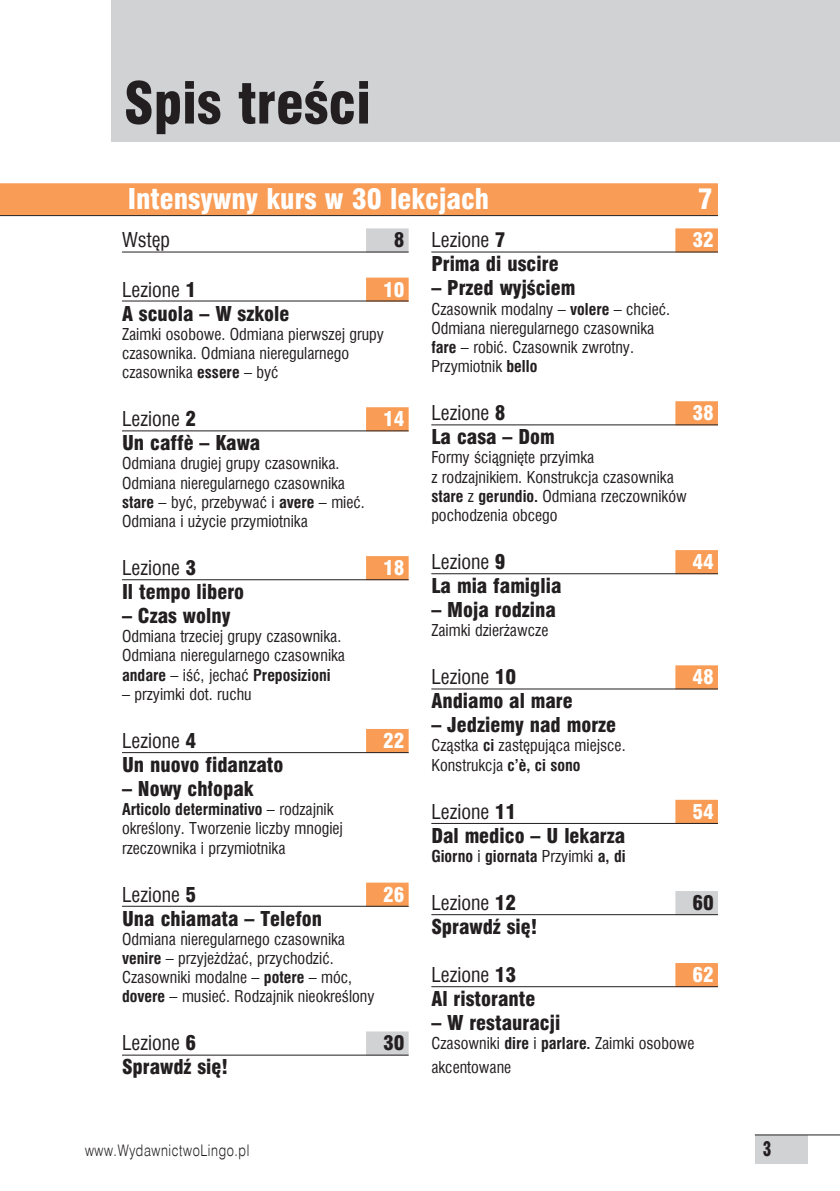
<style>
.page{position:relative;width:840px;height:1191px;background:#fff}
.page>*{position:absolute;margin:0;border:0;box-sizing:border-box;transform-origin:0 0}
.t1{font:56px "Swis 721 Blk Cn EU";color:#231f20}
.t2{font:28px "Swis 721 Blk Cn EU";color:#fff}
.t3{font:20px "Swis 721 Blk Cn EU";color:#231f20}
.t4{font:20px "Swis 721 Cn EU";color:#231f20}
.t5{font:20px "Swis 721 Blk Cn EU";color:#fff}
.t6{font:20px "Swis 721 Blk Cn EU";color:#231f20;scale:.8 1}
.t7{font:16px/19.2px "Swis 721 Cn EU";color:#231f20}
.t8{font:700 16px "Swis 721 Cn EU";color:#231f20}
.t9{font:16px "Swis 721 Lt EU";letter-spacing:.05em;color:#231f20;scale:.8 1}
.s1{font-family:"Swis 721 Blk Cn EU"}
.s2{font-weight:700}
.s3{font-weight:400}
</style>
<div class="page">
<div style="left:754px;top:1134px;width:53px;height:29px;background:#d1d2d4"></div>
<hr style="left:754px;top:1134px;width:85px;height:1px;background:#231f20">
<div style="left:366px;top:228px;width:42px;height:24px;background:#d1d2d4"></div>
<hr style="left:122px;top:252px;width:286px;height:1px;background:#231f20">
<div style="left:366px;top:278px;width:42px;height:24px;background:#f89c56"></div>
<hr style="left:122px;top:301px;width:286px;height:1px;background:#231f20">
<div style="left:366px;top:407px;width:42px;height:24px;background:#f89c56"></div>
<hr style="left:122px;top:430px;width:286px;height:1px;background:#231f20">
<div style="left:366px;top:556px;width:42px;height:24px;background:#f89c56"></div>
<hr style="left:122px;top:579px;width:286px;height:1px;background:#231f20">
<div style="left:366px;top:729px;width:42px;height:24px;background:#f89c56"></div>
<hr style="left:122px;top:752px;width:286px;height:1px;background:#231f20">
<div style="left:366px;top:882px;width:42px;height:24px;background:#f89c56"></div>
<hr style="left:122px;top:906px;width:286px;height:1px;background:#231f20">
<div style="left:366px;top:1031px;width:42px;height:24px;background:#d1d2d4"></div>
<hr style="left:122px;top:1054px;width:286px;height:1px;background:#231f20">
<div style="left:675px;top:228px;width:42px;height:24px;background:#f89c56"></div>
<hr style="left:431px;top:252px;width:286px;height:1px;background:#231f20">
<div style="left:675px;top:401px;width:42px;height:24px;background:#f89c56"></div>
<hr style="left:431px;top:424px;width:286px;height:1px;background:#231f20">
<div style="left:675px;top:550px;width:42px;height:24px;background:#f89c56"></div>
<hr style="left:431px;top:573px;width:286px;height:1px;background:#231f20">
<div style="left:675px;top:665px;width:42px;height:24px;background:#f89c56"></div>
<hr style="left:431px;top:688px;width:286px;height:1px;background:#231f20">
<div style="left:675px;top:800px;width:42px;height:24px;background:#f89c56"></div>
<hr style="left:431px;top:823px;width:286px;height:1px;background:#231f20">
<div style="left:675px;top:891px;width:42px;height:24px;background:#d1d2d4"></div>
<hr style="left:431px;top:914px;width:286px;height:1px;background:#231f20">
<div style="left:675px;top:963px;width:42px;height:24px;background:#f89c56"></div>
<hr style="left:431px;top:986px;width:286px;height:1px;background:#231f20">
<div style="left:111px;top:0;width:728px;height:142px;background:#d1d2d4"></div>
<div style="left:0;top:183px;width:717px;height:32px;background:#f89c56"></div>
<hr style="left:0;top:215px;width:717px;height:1px;background:#231f20">
<h1 class="t1" style="left:124px;top:68px;width:248px">Spis treści</h1>
<h2 class="t2" style="left:128px;top:182px;width:363px">Intensywny kurs w 30 lekcjach</h2>
<h2 class="t2" style="left:697px;top:182px;width:17px">7</h2>
<p class="t4" style="left:122px;top:227px;width:49px">Wstęp</p>
<p class="t3" style="left:393px;top:228px;width:12px">8</p>
<p class="t4" style="left:122px;top:276px;width:76px">Lezione <span class="s1">1</span></p>
<p class="t5" style="left:383px;top:277px;width:23px">10</p>
<p class="t3" style="left:122px;top:301px;width:169px">A scuola – W szkole</p>
<p class="t7" style="left:122px;top:324px;width:263px">Zaimki osobowe. Odmiana pierwszej grupy czasownika. Odmiana nieregularnego czasownika <span class="s2">essere</span> – być</p>
<p class="t4" style="left:122px;top:406px;width:76px">Lezione <span class="s1">2</span></p>
<p class="t5" style="left:383px;top:406px;width:23px">14</p>
<p class="t3" style="left:122px;top:430px;width:140px">Un caffè – Kawa</p>
<p class="t7" style="left:122px;top:454px;width:244px">Odmiana drugiej grupy czasownika.<br>Odmiana nieregularnego czasownika <span class="s2">stare</span> – być, przebywać i <span class="s2">avere</span> – mieć.<br>Odmiana i użycie przymiotnika</p>
<p class="t4" style="left:122px;top:554px;width:76px">Lezione <span class="s1">3</span></p>
<p class="t5" style="left:383px;top:555px;width:23px">18</p>
<p class="t3" style="left:122px;top:579px;width:124px">Il tempo libero</p>
<p class="t3" style="left:122px;top:603px;width:110px">– Czas wolny</p>
<p class="t7" style="left:122px;top:627px;width:224px">Odmiana trzeciej grupy czasownika.<br>Odmiana nieregularnego czasownika <span class="s2">andare</span> – iść, jechać <span class="s2">Preposizioni</span></p>
<p class="t7" style="left:122px;top:684px;width:131px">– przyimki dot. ruchu</p>
<p class="t4" style="left:122px;top:727px;width:76px">Lezione <span class="s1">4</span></p>
<p class="t5" style="left:383px;top:728px;width:23px">22</p>
<p class="t3" style="left:122px;top:752px;width:163px">Un nuovo fidanzato</p>
<p class="t3" style="left:122px;top:776px;width:133px">– Nowy chłopak</p>
<p class="t7" style="left:122px;top:799px;width:222px"><span class="s2">Articolo determinativo</span> – rodzajnik określony. Tworzenie liczby mnogiej rzeczownika i przymiotnika</p>
<p class="t4" style="left:122px;top:881px;width:76px">Lezione <span class="s1">5</span></p>
<p class="t5" style="left:383px;top:882px;width:23px">26</p>
<p class="t3" style="left:122px;top:906px;width:202px">Una chiamata – Telefon</p>
<p class="t7" style="left:122px;top:929px;width:254px">Odmiana nieregularnego czasownika <span class="s2">venire</span> – przyjeżdżać, przychodzić.<br>Czasowniki modalne – <span class="s2">potere</span> – móc, <span class="s2">dovere</span> – musieć. Rodzajnik nieokreślony</p>
<p class="t4" style="left:122px;top:1030px;width:76px">Lezione <span class="s1">6</span></p>
<p class="t3" style="left:383px;top:1030px;width:23px">30</p>
<p class="t3" style="left:122px;top:1054px;width:108px">Sprawdź się!</p>
<p class="t4" style="left:431px;top:227px;width:76px">Lezione <span class="s1">7</span></p>
<p class="t5" style="left:692px;top:228px;width:23px">32</p>
<p class="t3" style="left:431px;top:252px;width:129px">Prima di uscire</p>
<p class="t3" style="left:431px;top:276px;width:146px">– Przed wyjściem</p>
<p class="t7" style="left:431px;top:299px;width:240px">Czasownik modalny – <span class="s2">volere</span> – chcieć.<br>Odmiana nieregularnego czasownika <span class="s2">fare</span> – robić. Czasownik zwrotny.<br>Przymiotnik <span class="s2">bello</span></p>
<p class="t4" style="left:431px;top:400px;width:76px">Lezione <span class="s1">8</span></p>
<p class="t5" style="left:692px;top:400px;width:23px">38</p>
<p class="t3" style="left:431px;top:424px;width:125px">La casa – Dom</p>
<p class="t7" style="left:431px;top:448px;width:257px">Formy ściągnięte przyimka<br>z rodzajnikiem. Konstrukcja czasownika <span class="s2">stare</span> z <span class="s2">gerundio.</span> Odmiana rzeczowników pochodzenia obcego</p>
<p class="t4" style="left:431px;top:548px;width:76px">Lezione <span class="s1">9</span></p>
<p class="t5" style="left:692px;top:549px;width:23px">44</p>
<p class="t3" style="left:431px;top:573px;width:131px">La mia famiglia</p>
<p class="t3" style="left:431px;top:597px;width:126px">– Moja rodzina</p>
<p class="t7" style="left:431px;top:621px;width:118px">Zaimki dzierżawcze</p>
<p class="t4" style="left:431px;top:664px;width:86px">Lezione <span class="s1">10</span></p>
<p class="t5" style="left:692px;top:664px;width:23px">48</p>
<p class="t3" style="left:431px;top:688px;width:143px">Andiamo al mare</p>
<p class="t3" style="left:431px;top:712px;width:186px">– Jedziemy nad morze</p>
<p class="t7" style="left:431px;top:736px;width:196px">Cząstka <span class="s2">ci</span> zastępująca miejsce.<br>Konstrukcja <span class="s2">c’è, ci sono</span></p>
<p class="t4" style="left:431px;top:798px;width:86px">Lezione <span class="s1">11</span></p>
<p class="t5" style="left:692px;top:799px;width:23px">54</p>
<p class="t3" style="left:431px;top:823px;width:195px">Dal medico – U lekarza</p>
<p class="t8" style="left:431px;top:846px;width:196px">Giorno <span class="s3">i</span> giornata <span class="s3">Przyimki</span> a, di</p>
<p class="t4" style="left:431px;top:889px;width:86px">Lezione <span class="s1">12</span></p>
<p class="t3" style="left:692px;top:890px;width:23px">60</p>
<p class="t3" style="left:431px;top:914px;width:108px">Sprawdź się!</p>
<p class="t4" style="left:431px;top:961px;width:86px">Lezione <span class="s1">13</span></p>
<p class="t5" style="left:692px;top:962px;width:23px">62</p>
<p class="t3" style="left:431px;top:986px;width:105px">Al ristorante</p>
<p class="t3" style="left:431px;top:1010px;width:130px">– W restauracji</p>
<p class="t7" style="left:431px;top:1031px;width:264px;line-height:24px">Czasowniki <span class="s2">dire</span> i <span class="s2">parlare.</span> Zaimki osobowe akcentowane</p>
<p class="t9" style="left:85px;top:1140px;width:206px">www.WydawnictwoLingo.pl</p>
<p class="t6" style="left:762px;top:1136px;width:12px">3</p>
</div>
